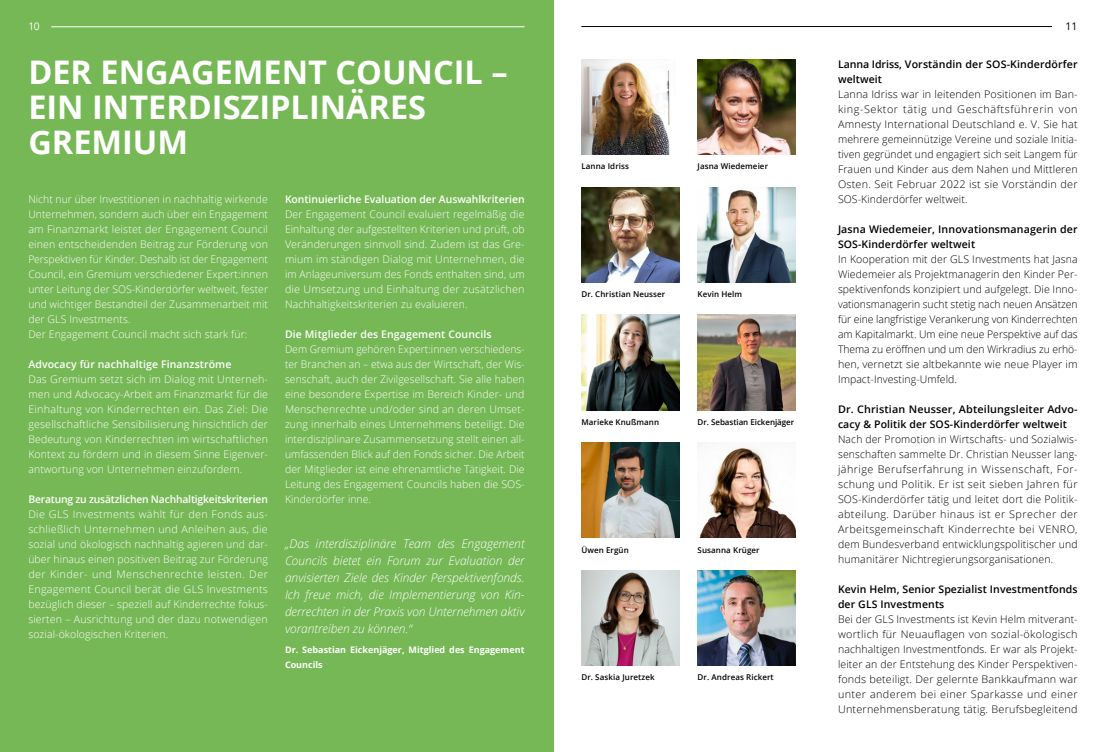
<style>
.page{position:relative;width:1106px;height:752px;background:#fff}
.page>*{position:absolute;margin:0;border:0;box-sizing:border-box;transform-origin:0 0}
.HL{font:700 32.5px/34.5px "Open Sans";color:#fff}
.Zitate{font:italic 300 12px/17px "Open Sans";color:#fff;text-align:justify}
.Body_-_weiß{font:300 10.5px/15px "Open Sans";letter-spacing:.01em;color:#fff;text-align:justify}
.Body{font:300 10.5px/15px "Open Sans";letter-spacing:.01em;color:#000;text-align:justify}
.SL_-_weiß{font:300 10.5px/15px "Open Sans";letter-spacing:.01em;color:#fff;text-align:justify}
.SL{font:600 10.5px/15px "Open Sans";letter-spacing:.01em;color:#000}
.SL_-_weiß-2{font:600 10.5px "Open Sans";color:#fff}
.Body-2{font:600 10.5px/15px "Open Sans";letter-spacing:.015em;color:#000}
.Body-3{font:10.5px "Open Sans";color:#fff}
.t1{font:10.5px "Open Sans";color:#000}
.Zitate_-_Name{font:700 9px/15px "Open Sans";color:#fff}
.Body-4{font:600 8px "Open Sans";letter-spacing:.01em;color:#000}
</style>
<div class="page">
<div style="left:0;top:0;width:553px;height:751px;background:#76b856"></div>
<img style="left:697px;top:59px;width:98px;height:95px">
<img style="left:697px;top:442px;width:98px;height:95px">
<img style="left:581px;top:59px;width:89px;height:95px">
<img style="left:697px;top:570px;width:98px;height:95px">
<img style="left:581px;top:315px;width:98px;height:95px">
<img style="left:581px;top:570px;width:98px;height:95px">
<img style="left:581px;top:442px;width:98px;height:95px">
<img style="left:697px;top:315px;width:98px;height:95px">
<img style="left:581px;top:187px;width:98px;height:95px">
<img style="left:697px;top:187px;width:98px;height:95px">
<hr style="left:581px;top:26px;width:471px;height:1px;background:#000">
<hr style="left:51px;top:27px;width:473px;height:1px;background:#fff">
<p class="Body-3" style="left:28px;top:19px;width:13px">10</p>
<p class="t1" style="left:1065px;top:19px;width:14px">11</p>
<p class="HL" style="left:28px;top:55px;width:481px">DER ENGAGEMENT COUNCIL –<br>EIN INTERDISZIPLINÄRES</p>
<p class="HL" style="left:28px;top:124px;width:161px">GREMIUM</p>
<p class="Body_-_weiß" style="left:28px;top:191px;width:241px">Nicht nur über Investitionen in nachhaltig wirkende Unternehmen, sondern auch über ein Engagement am Finanzmarkt leistet der Engagement Council einen entscheidenden Beitrag zur Förderung von Perspektiven für Kinder. Deshalb ist der Engagement Council, ein Gremium verschiedener Expert:innen unter Leitung der SOS-Kinderdörfer weltweit, fester und wichtiger Bestandteil der Zusammenarbeit mit der GLS Investments.</p>
<p class="Body_-_weiß" style="left:28px;top:326px;width:221px">Der Engagement Council macht sich stark für:</p>
<p class="SL_-_weiß-2" style="left:28px;top:357px;width:205px">Advocacy für nachhaltige Finanzströme</p>
<p class="Body_-_weiß" style="left:28px;top:371px;width:241px">Das Gremium setzt sich im Dialog mit Unterneh&shy;men und Advocacy-Arbeit am Finanzmarkt für die Einhaltung von Kinderrechten ein. Das Ziel: Die gesellschaftliche Sensibilisierung hinsichtlich der Bedeutung von Kinderrechten im wirtschaftlichen Kontext zu fördern und in diesem Sinne Eigenver&shy;antwortung von Unternehmen einzufordern.</p>
<p class="SL_-_weiß-2" style="left:28px;top:492px;width:241px">Beratung zu zusätzlichen Nachhaltigkeitskriterien</p>
<p class="Body_-_weiß" style="left:28px;top:506px;width:241px">Die GLS Investments wählt für den Fonds aus&shy;schließlich Unternehmen und Anleihen aus, die sozial und ökologisch nachhaltig agieren und dar&shy;über hinaus einen positiven Beitrag zur Förderung der Kinder- und Menschenrechte leisten. Der Engagement Council berät die GLS Investments bezüglich dieser – speziell auf Kinderrechte fokus&shy;sierten – Ausrichtung und der dazu notwendigen sozial-ökologischen Kriterien.</p>
<p class="SL_-_weiß-2" style="left:285px;top:192px;width:241px">Kontinuierliche Evaluation der Auswahlkriterien</p>
<p class="SL_-_weiß" style="left:285px;top:206px;width:241px">Der Engagement Council evaluiert regelmäßig die Einhaltung der aufgestellten Kriterien und prüft, ob Veränderungen sinnvoll sind. Zudem ist das Gre&shy;mium im ständigen Dialog mit Unternehmen, die im Anlageuniversum des Fonds enthalten sind, um die Umsetzung und Einhaltung der zusätzlichen Nachhaltigkeitskriterien zu evaluieren.</p>
<p class="SL_-_weiß-2" style="left:285px;top:327px;width:208px">Die Mitglieder des Engagement Councils</p>
<p class="Body_-_weiß" style="left:285px;top:341px;width:241px">Dem Gremium gehören Expert:innen verschiedens&shy;ter Branchen an – etwa aus der Wirtschaft, der Wis&shy;senschaft, auch der Zivilgesellschaft. Sie alle haben eine besondere Expertise im Bereich Kinder- und Menschenrechte und/oder sind an deren Umset&shy;zung innerhalb eines Unternehmens beteiligt. Die interdisziplinare Zusammensetzung stellt einen all&shy;umfassenden Blick auf den Fonds sicher. Die Arbeit der Mitglieder ist eine ehrenamtliche Tätigkeit. Die Leitung des Engagement Councils haben die SOS-Kinderdörfer inne.</p>
<p class="Zitate" style="left:285px;top:534px;width:241px">„Das interdisziplinäre Team des Engagement Councils bietet ein Forum zur Evaluation der anvisierten Ziele des Kinder Perspektivenfonds.<br>Ich freue mich, die Implementierung von Kin&shy;derrechten in der Praxis von Unternehmen aktiv vorantreiben zu können.“</p>
<p class="Zitate_-_Name" style="left:285px;top:642px;width:241px">Dr. Sebastian Eickenjäger, Mitglied des Engagement<br>Councils</p>
<p class="Body-4" style="left:581px;top:160px;width:49px">Lanna Idriss</p>
<p class="Body-4" style="left:697px;top:160px;width:72px">Jasna Wiedemeier</p>
<p class="Body-4" style="left:581px;top:288px;width:85px">Dr. Christian Neusser</p>
<p class="Body-4" style="left:697px;top:288px;width:46px">Kevin Helm</p>
<p class="Body-4" style="left:581px;top:416px;width:79px">Marieke Knußmann</p>
<p class="Body-4" style="left:697px;top:416px;width:98px">Dr. Sebastian Eickenjäger</p>
<p class="Body-4" style="left:581px;top:544px;width:49px">Üwen Ergün</p>
<p class="Body-4" style="left:697px;top:544px;width:64px">Susanna Krüger</p>
<p class="Body-4" style="left:581px;top:671px;width:75px">Dr. Saskia Juretzek</p>
<p class="Body-4" style="left:697px;top:671px;width:78px">Dr. Andreas Rickert</p>
<p class="SL" style="left:838px;top:56px;width:241px">Lanna Idriss, Vorständin der SOS-Kinderdörfer weltweit</p>
<p class="Body" style="left:838px;top:86px;width:241px">Lanna Idriss war in leitenden Positionen im Ban&shy;king-Sektor tätig und Geschäftsführerin von Amnesty International Deutschland e. V. Sie hat mehrere gemeinnützige Vereine und soziale Initia&shy;tiven gegründet und engagiert sich seit Langem für Frauen und Kinder aus dem Nahen und Mittleren Osten. Seit Februar 2022 ist sie Vorständin der SOS-Kinderdörfer weltweit.</p>
<p class="SL" style="left:838px;top:221px;width:241px">Jasna Wiedemeier, Innovationsmanagerin der<br>SOS-Kinderdörfer weltweit</p>
<p class="Body" style="left:838px;top:251px;width:241px">In Kooperation mit der GLS Investments hat Jasna Wiedemeier als Projektmanagerin den Kinder Per&shy;spektivenfonds konzipiert und aufgelegt. Die Inno&shy;vationsmanagerin sucht stetig nach neuen Ansätzen für eine langfristige Verankerung von Kinderrechten am Kapitalmarkt. Um eine neue Perspektive auf das Thema zu eröffnen und um den Wirkradius zu erhö&shy;hen, vernetzt sie altbekannte wie neue Player im Impact-Investing-Umfeld.</p>
<p class="Body-2" style="left:838px;top:401px;width:241px">Dr. Christian Neusser, Abteilungsleiter Advo&shy;cacy &amp; Politik der SOS-Kinderdörfer weltweit</p>
<p class="Body" style="left:838px;top:431px;width:241px">Nach der Promotion in Wirtschafts- und Sozialwis&shy;senschaften sammelte Dr. Christian Neusser lang&shy;jährige Berufserfahrung in Wissenschaft, For&shy;schung und Politik. Er ist seit sieben Jahren für SOS-Kinderdörfer tätig und leitet dort die Politik&shy;abteilung. Darüber hinaus ist er Sprecher der Arbeitsgemeinschaft Kinderrechte bei VENRO, dem Bundesverband entwicklungspolitischer und humanitärer Nichtregierungsorganisationen.</p>
<p class="SL" style="left:838px;top:581px;width:241px">Kevin Helm, Senior Spezialist Investmentfonds der GLS Investments</p>
<p class="Body" style="left:838px;top:611px;width:241px">Bei der GLS Investments ist Kevin Helm mitverant&shy;wortlich für Neuauflagen von sozial-ökologisch nachhaltigen Investmentfonds. Er war als Projekt&shy;leiter an der Entstehung des Kinder Perspektiven&shy;fonds beteiligt. Der gelernte Bankkaufmann war unter anderem bei einer Sparkasse und einer Unternehmensberatung tätig. Berufsbegleitend</p>
</div>
